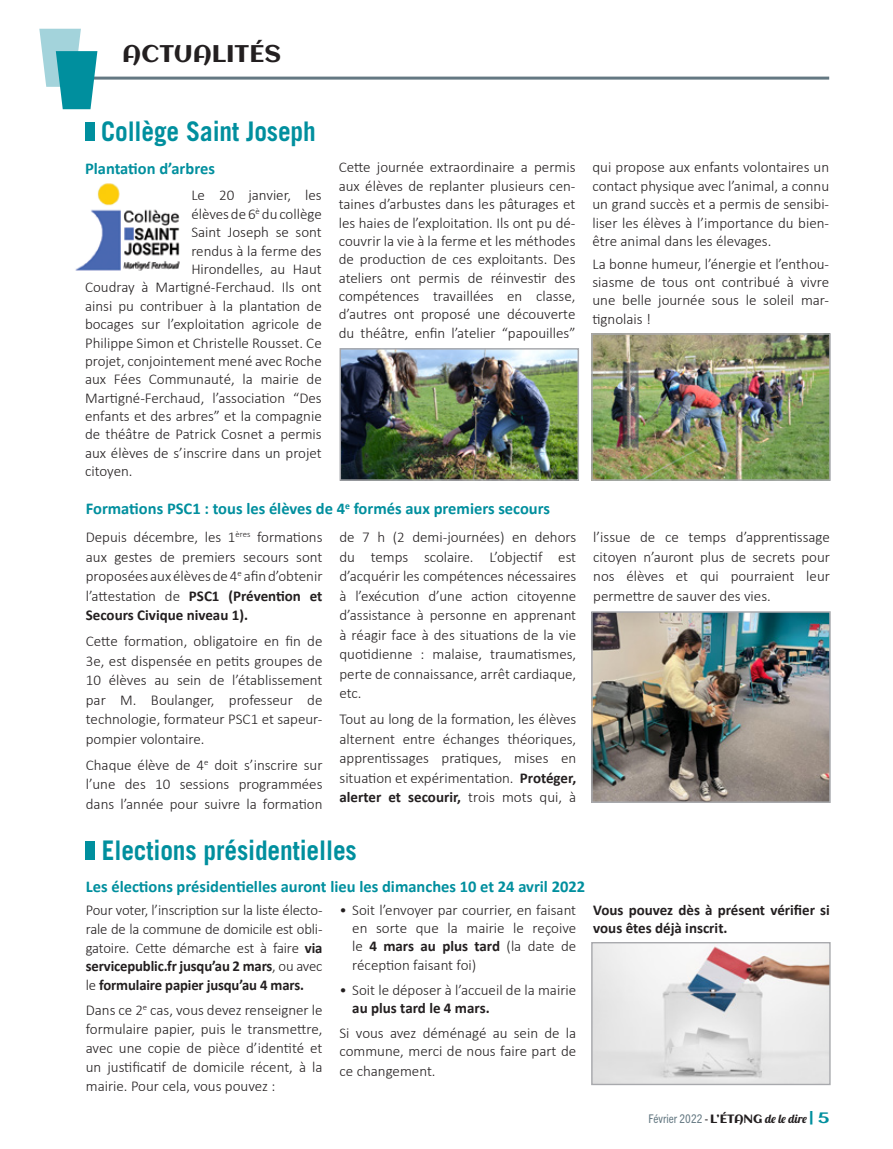
<style>
.page{position:relative;width:893px;height:1149px;background:#fff}
.page>*{position:absolute;margin:0;border:0;box-sizing:border-box;transform-origin:0 0}
.titre{font:700 27px "Trade Gothic";letter-spacing:-.005em;color:#008f9e;scale:.94 1}
.t1{font:24px "Aclonica";color:#231f20}
.sous_titre{font:700 16.5px "Calibri";color:#008f9e}
.texte{font:300 15px/19.5px "Calibri";color:#231f20;text-align:justify}
.texte-2{font:700 15px/18.3px "Calibri";color:#231f20}
.t2{font:condensed 12px "Trade Gothic Next LT Pro";color:#647882}
.s1{font-weight:700}
.s2{color:#231f20}
.s3{font-family:"Aclonica";font-stretch:normal;color:#231f20}
.s4{font-family:"Lobster 1.4";font-stretch:normal;color:#231f20}
.s5{font-family:"Aclonica";font-stretch:normal;font-size:15px;color:#008f9e}
</style>
<div class="page">
<hr style="left:85px;top:77px;width:744px;height:3px;background:#647882">
<svg style="left:39px;top:29px;width:58px;height:80px"></svg>
<div style="left:85px;top:122px;width:9px;height:19px;background:#008f9e"></div>
<div style="left:86px;top:840px;width:9px;height:19px;background:#008f9e"></div>
<img style="left:75px;top:183px;width:105px;height:87px">
<img style="left:342px;top:351px;width:234px;height:126px">
<div style="left:339px;top:348px;width:240px;height:132px;border:2px solid #a8a9ad"></div>
<img style="left:594px;top:336px;width:234px;height:141px">
<div style="left:591px;top:333px;width:240px;height:147px;border:2px solid #a8a9ad"></div>
<img style="left:594px;top:614px;width:234px;height:185px">
<div style="left:591px;top:611px;width:240px;height:191px;border:2px solid #a8a9ad"></div>
<img style="left:593px;top:943px;width:236px;height:139px">
<div style="left:591px;top:941px;width:240px;height:143px;border:1px solid #a8a9ad"></div>
<h2 class="t1" style="left:122px;top:37px;width:160px">ACTUALITÉS</h2>
<p class="titre" style="left:101px;top:115px;width:230px">Collège Saint Joseph</p>
<p class="sous_titre" style="left:85px;top:158px;width:131px">Plantation d’arbres</p>
<p class="texte" style="left:191px;top:185px;width:132px">Le 20 janvier, les</p>
<p class="texte" style="left:191px;top:204px;width:132px">élèves de 6<sup>è</sup> du collège</p>
<p class="texte" style="left:191px;top:222px;width:132px">Saint Joseph se sont</p>
<p class="texte" style="left:191px;top:240px;width:132px">rendus à la ferme des</p>
<p class="texte" style="left:191px;top:259px;width:132px">Hirondelles, au Haut</p>
<p class="texte" style="left:85px;top:277px;width:238px">Coudray à Martigné-Ferchaud. Ils ont</p>
<p class="texte" style="left:85px;top:296px;width:238px">ainsi pu contribuer à la plantation de</p>
<p class="texte" style="left:85px;top:314px;width:238px">bocages sur l’exploitation agricole de</p>
<p class="texte" style="left:85px;top:332px;width:238px">Philippe Simon et Christelle Rousset. Ce</p>
<p class="texte" style="left:85px;top:351px;width:238px">projet, conjointement mené avec Roche</p>
<p class="texte" style="left:85px;top:369px;width:238px">aux Fées Communauté, la mairie de</p>
<p class="texte" style="left:85px;top:387px;width:238px">Martigné-Ferchaud, l’association “Des</p>
<p class="texte" style="left:85px;top:406px;width:238px">enfants et des arbres” et la compagnie</p>
<p class="texte" style="left:85px;top:424px;width:238px">de théâtre de Patrick Cosnet a permis</p>
<p class="texte" style="left:85px;top:443px;width:238px">aux élèves de s’inscrire dans un projet</p>
<p class="texte" style="left:85px;top:461px;width:49px">citoyen.</p>
<p class="texte" style="left:339px;top:158px;width:238px;line-height:18.3px">Cette journée extraordinaire a permis aux élèves de replanter plusieurs cen&shy;taines d’arbustes dans les pâturages et les haies de l’exploitation. Ils ont pu dé&shy;couvrir la vie à la ferme et les méthodes de production de ces exploitants. Des ateliers ont permis de réinvestir des compétences travaillées en classe, d’autres ont proposé une découverte du théâtre, enfin l’atelier “papouilles”</p>
<p class="texte" style="left:592px;top:158px;width:238px;line-height:18.3px">qui propose aux enfants volontaires un contact physique avec l’animal, a connu un grand succès et a permis de sensibi&shy;liser les élèves à l’importance du bien&shy;être animal dans les élevages.</p>
<p class="texte" style="left:592px;top:254px;width:238px;line-height:18.3px">La bonne humeur, l’énergie et l’enthou&shy;siasme de tous ont contribué à vivre une belle journée sous le soleil mar&shy;tignolais !</p>
<p class="sous_titre" style="left:86px;top:498px;width:466px">Formations PSC1 : tous les élèves de 4<sup>e</sup> formés aux premiers secours</p>
<p class="texte" style="left:86px;top:527px;width:238px">Depuis décembre, les 1<sup>ères</sup> formations aux gestes de premiers secours sont proposées aux élèves de 4<sup>e</sup> afin d’obtenir l’attestation de <span class="s1">PSC1 (Prévention et Secours Civique niveau 1).</span></p>
<p class="texte" style="left:86px;top:631px;width:238px">Cette formation, obligatoire en fin de 3e, est dispensée en petits groupes de 10 élèves au sein de l’établissement par M. Boulanger, professeur de technologie, formateur PSC1 et sapeur&shy;pompier volontaire.</p>
<p class="texte" style="left:86px;top:754px;width:238px">Chaque élève de 4<sup>e</sup> doit s’inscrire sur l’une des 10 sessions programmées dans l’année pour suivre la formation</p>
<p class="texte" style="left:339px;top:527px;width:238px">de 7 h (2 demi-journées) en dehors du temps scolaire. L’objectif est d’acquérir les compétences nécessaires à l’exécution d’une action citoyenne d’assistance à personne en apprenant à réagir face à des situations de la vie quotidienne : malaise, traumatismes, perte de connaissance, arrêt cardiaque, etc.</p>
<p class="texte" style="left:339px;top:709px;width:238px">Tout au long de la formation, les élèves alternent entre échanges théoriques, apprentissages pratiques, mises en situation et expérimentation. <span class="s1">Protéger, alerter et secourir,</span> trois mots qui, à</p>
<p class="texte" style="left:593px;top:527px;width:238px">l’issue de ce temps d’apprentissage citoyen n’auront plus de secrets pour nos élèves et qui pourraient leur permettre de sauver des vies.</p>
<p class="titre" style="left:102px;top:833px;width:273px">Elections présidentielles</p>
<p class="sous_titre" style="left:86px;top:876px;width:501px">Les élections présidentielles auront lieu les dimanches 10 et 24 avril 2022</p>
<p class="texte" style="left:86px;top:900px;width:238px;line-height:18.8px">Pour voter, l’inscription sur la liste électo&shy;rale de la commune de domicile est obli&shy;gatoire. Cette démarche est à faire <span class="s1">via servicepublic.fr jusqu’au 2 mars</span>, ou avec le <span class="s1">formulaire papier jusqu’au 4 mars.</span></p>
<p class="texte" style="left:86px;top:1000px;width:238px;line-height:18.9px">Dans ce 2<sup>e</sup> cas, vous devez renseigner le formulaire papier, puis le transmettre, avec une copie de pièce d’identité et un justificatif de domicile récent, à la mairie. Pour cela, vous pouvez :</p>
<p class="texte" style="left:352px;top:900px;width:225px;line-height:18.3px;text-indent:-13px">• Soit l’envoyer par courrier, en faisant en sorte que la mairie le reçoive le <span class="s1">4 mars au plus tard</span> (la date de réception faisant foi)</p>
<p class="texte" style="left:352px;top:980px;width:225px;line-height:18.3px;text-indent:-13px">• Soit le déposer à l’accueil de la mairie <span class="s1">au plus tard le 4 mars.</span></p>
<p class="texte" style="left:339px;top:1022px;width:238px;line-height:18.9px">Si vous avez déménagé au sein de la commune, merci de nous faire part de ce changement.</p>
<p class="texte-2" style="left:593px;top:899px;width:238px">Vous pouvez dès à présent vérifier si vous êtes déjà inscrit.</p>
<p class="t2" style="left:648px;top:1110px;width:182px">Février 2022 <span class="s2">-</span> <span class="s3">L’ÉTANG</span> <span class="s4">de le dire</span> <span class="s5">| 5</span></p>
</div>
